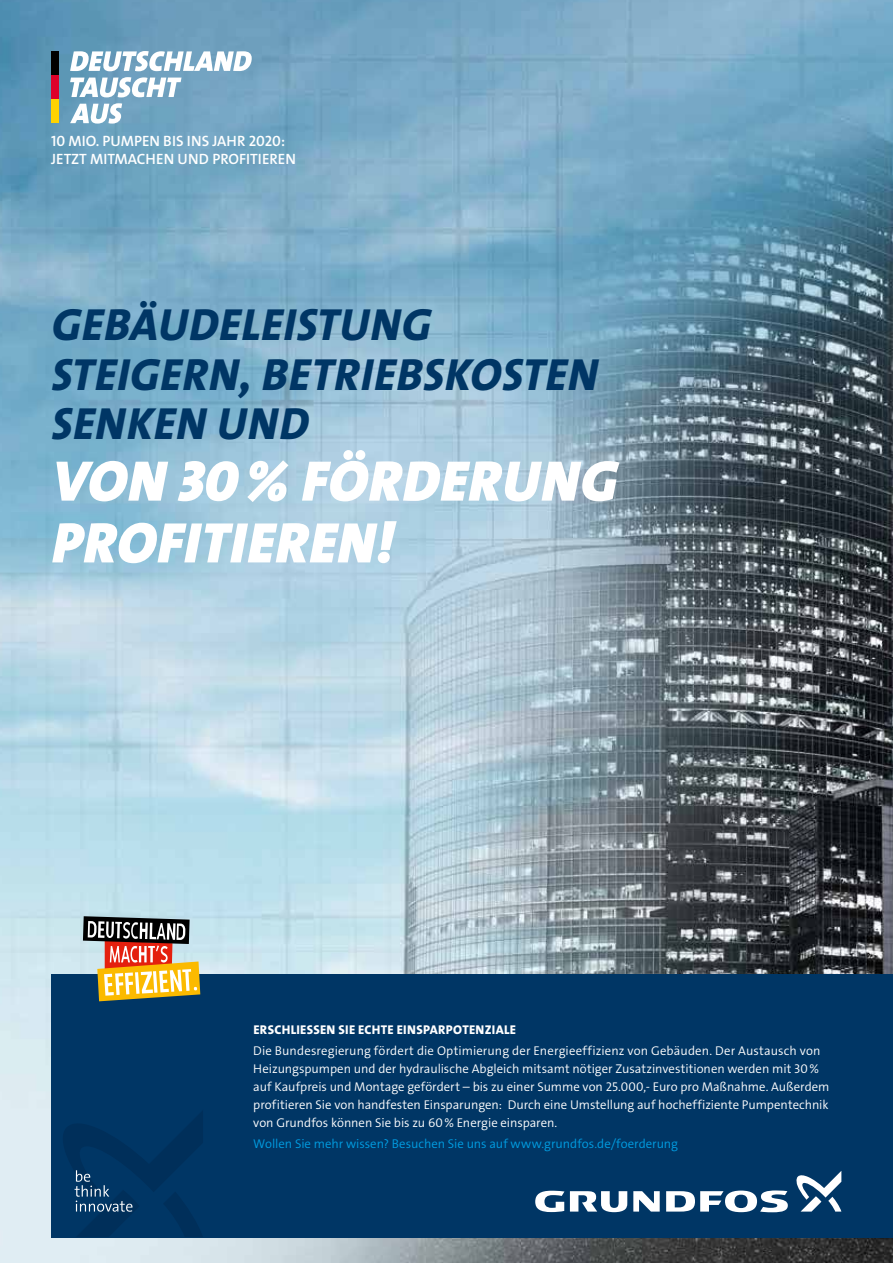
<style>
.page{position:relative;width:893px;height:1263px;background:#fff}
.page>*{position:absolute;margin:0;border:0;box-sizing:border-box;transform-origin:0 0}
.t1{font:57.75px/61.8px "Grundfos The Sans V2 OT 9 BL Italic";letter-spacing:.015em;color:#fff}
.t2{font:45.3px/49.5px "Grundfos The Sans V2 OT 8 XB Italic";letter-spacing:.015em;color:#003665}
.t3{font:15px/18px "Grundfos The Sans V2 OT 6 SB";color:#fff}
.t4{font:12.75px/18px "Grundfos The Sans V2 OT 4 SL";color:#fff}
.t5{font:12.75px "Grundfos The Sans V2 OT 4 SL";color:#009ee3}
.t6{font:12.75px "Grundfos The Sans V2 OT 8 XB";letter-spacing:.025em;color:#fff}
</style>
<div class="page">
<img style="left:0;top:0;width:893px;height:1263px">
<div style="left:51px;top:974px;width:842px;height:263px;background:#003665"></div>
<svg style="left:633px;top:1191px;width:27px;height:20px"></svg>
<svg style="left:570px;top:1191px;width:57px;height:21px"></svg>
<svg style="left:535px;top:1191px;width:29px;height:21px"></svg>
<svg style="left:666px;top:1190px;width:122px;height:22px"></svg>
<svg style="left:796px;top:1171px;width:45px;height:40px"></svg>
<svg style="left:63px;top:1111px;width:140px;height:126px"></svg>
<div style="left:51px;top:51px;width:8px;height:24px;background:#000"></div>
<div style="left:51px;top:75px;width:8px;height:24px;background:#dd0029"></div>
<div style="left:51px;top:99px;width:8px;height:24px;background:#ffd300"></div>
<svg style="left:70px;top:51px;width:182px;height:20px"></svg>
<svg style="left:70px;top:77px;width:112px;height:20px"></svg>
<svg style="left:70px;top:103px;width:52px;height:21px"></svg>
<svg style="left:83px;top:916px;width:117px;height:85px;background:#ae9067"></svg>
<p class="t3" style="left:51px;top:132px;width:246px">10 MIO. PUMPEN BIS INS JAHR 2020:<br>JETZT MITMACHEN UND PROFITIEREN</p>
<h2 class="t2" style="left:51px;top:301px;width:548px">GEBÄUDELEISTUNG<br>STEIGERN, BETRIEBSKOSTEN<br>SENKEN UND</h2>
<h1 class="t1" style="left:52px;top:451px;width:567px">VON 30% FÖRDERUNG<br>PROFITIEREN!</h1>
<p class="t6" style="left:253px;top:1021px;width:264px">ERSCHLIESSEN SIE ECHTE EINSPARPOTENZIALE</p>
<p class="t4" style="left:253px;top:1041px;width:578px">Die Bundesregierung fördert die Optimierung der Energieeffizienz von Gebäuden. Der Austausch von Heizungspumpen und der hydraulische Abgleich mitsamt nötiger Zusatzinvestitionen werden mit 30 % auf Kaufpreis und Montage gefördert – bis zu einer Summe von 25.000,- Euro pro Maßnahme. Außerdem profitieren Sie von handfesten Einsparungen: Durch eine Umstellung auf hocheffiziente Pumpentechnik von Grundfos können Sie bis zu 60 % Energie einsparen.</p>
<p class="t5" style="left:253px;top:1135px;width:426px">Wollen Sie mehr wissen? Besuchen Sie uns auf www.grundfos.de/foerderung</p>
</div>
